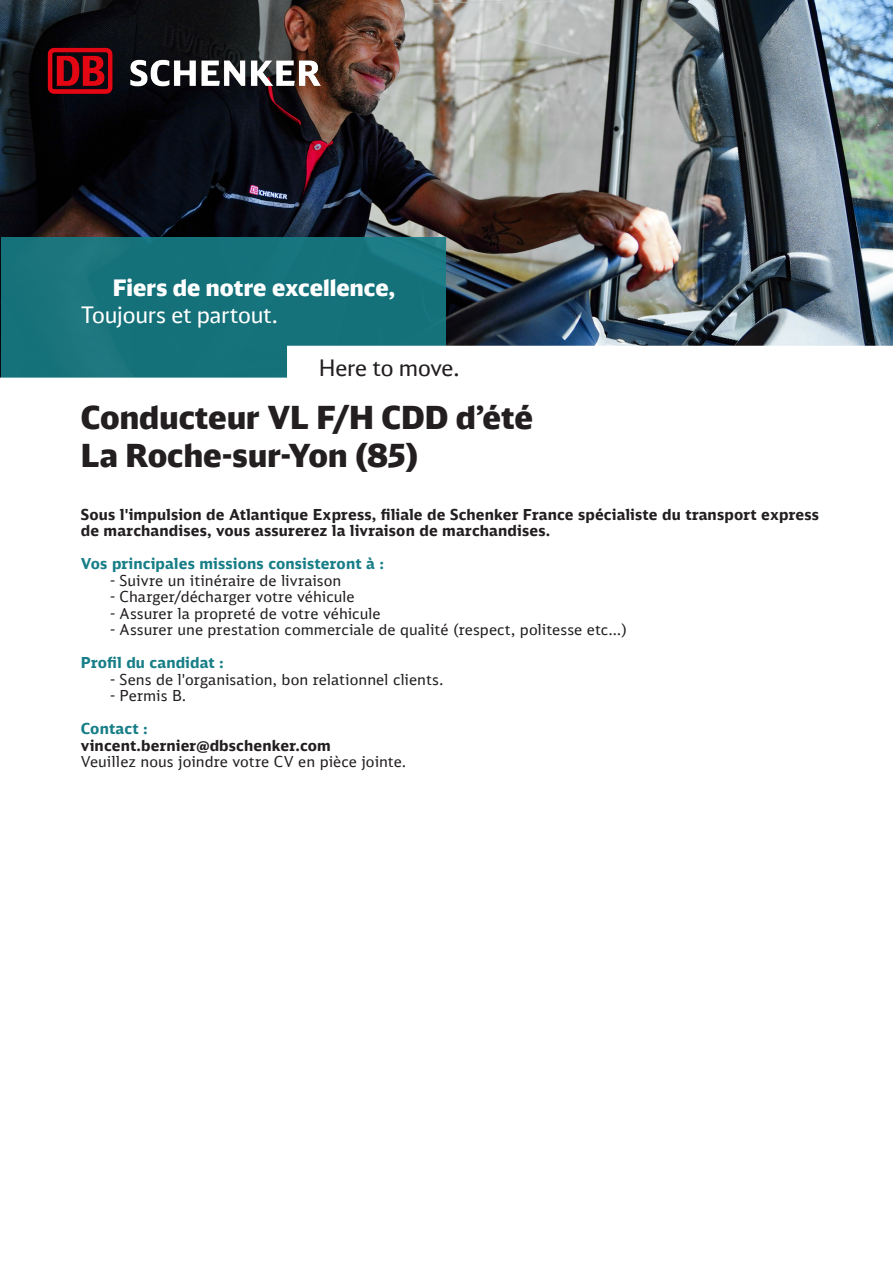
<style>
.page{position:relative;width:893px;height:1263px;background:#fff}
.page>*{position:absolute;margin:0;border:0;box-sizing:border-box;transform-origin:0 0}
.subheadline_large{font:900 31.5px "DB Head";color:#231f20}
.headline_white{font:900 22.5px/27px "DB Head";letter-spacing:.005em;color:#fff}
.subheadline_small{font:22.5px "DB Head";letter-spacing:-.005em;color:#231f20}
.copy{font:15px "DB Sans";letter-spacing:.005em;color:#231f20}
.copy-2{font:700 15px/16.5px "DB Sans";letter-spacing:.01em;color:#231f20}
.copy-3{font:700 15px "DB Sans";letter-spacing:.01em;color:#177e87}
.s1{font-weight:400}
</style>
<div class="page">
<img style="left:0;top:0;width:893px;height:346px">
<div style="left:1px;top:237px;width:445px;height:141px;background:#15717a"></div>
<svg style="left:0;top:346px;width:446px;height:32px"></svg>
<img style="left:47px;top:47px;width:274px;height:46px">
<p class="headline_white" style="left:81px;top:273px;width:316px;text-indent:32px">Fiers de notre excellence,<br><span class="s1">Toujours et partout.</span></p>
<p class="subheadline_small" style="left:319px;top:354px;width:142px">Here to move.</p>
<p class="subheadline_large" style="left:81px;top:397px;width:454px">Conducteur VL F/H CDD d’été</p>
<p class="subheadline_large" style="left:81px;top:435px;width:339px">La Roche-sur-Yon (85)</p>
<p class="copy-2" style="left:81px;top:506px;width:740px">Sous l'impulsion de Atlantique Express, filiale de Schenker France spécialiste du transport express de marchandises, vous assurerez la livraison de marchandises.</p>
<p class="copy-3" style="left:81px;top:554px;width:305px">Vos principales missions consisteront à :</p>
<p class="copy" style="left:111px;top:571px;width:232px">- Suivre un itinéraire de livraison</p>
<p class="copy" style="left:111px;top:588px;width:246px">- Charger/décharger votre véhicule</p>
<p class="copy" style="left:111px;top:604px;width:272px">- Assurer la propreté de votre véhicule</p>
<p class="copy" style="left:111px;top:621px;width:518px">- Assurer une prestation commerciale de qualité (respect, politesse etc…)</p>
<p class="copy-3" style="left:81px;top:653px;width:144px">Profil du candidat :</p>
<p class="copy" style="left:111px;top:670px;width:334px">- Sens de l'organisation, bon relationnel clients.</p>
<p class="copy" style="left:111px;top:687px;width:77px">- Permis B.</p>
<p class="copy-3" style="left:81px;top:719px;width:68px">Contact :</p>
<p class="copy-2" style="left:81px;top:737px;width:252px">vincent.bernier@dbschenker.com</p>
<p class="copy" style="left:81px;top:753px;width:327px">Veuillez nous joindre votre CV en pièce jointe.</p>
</div>
